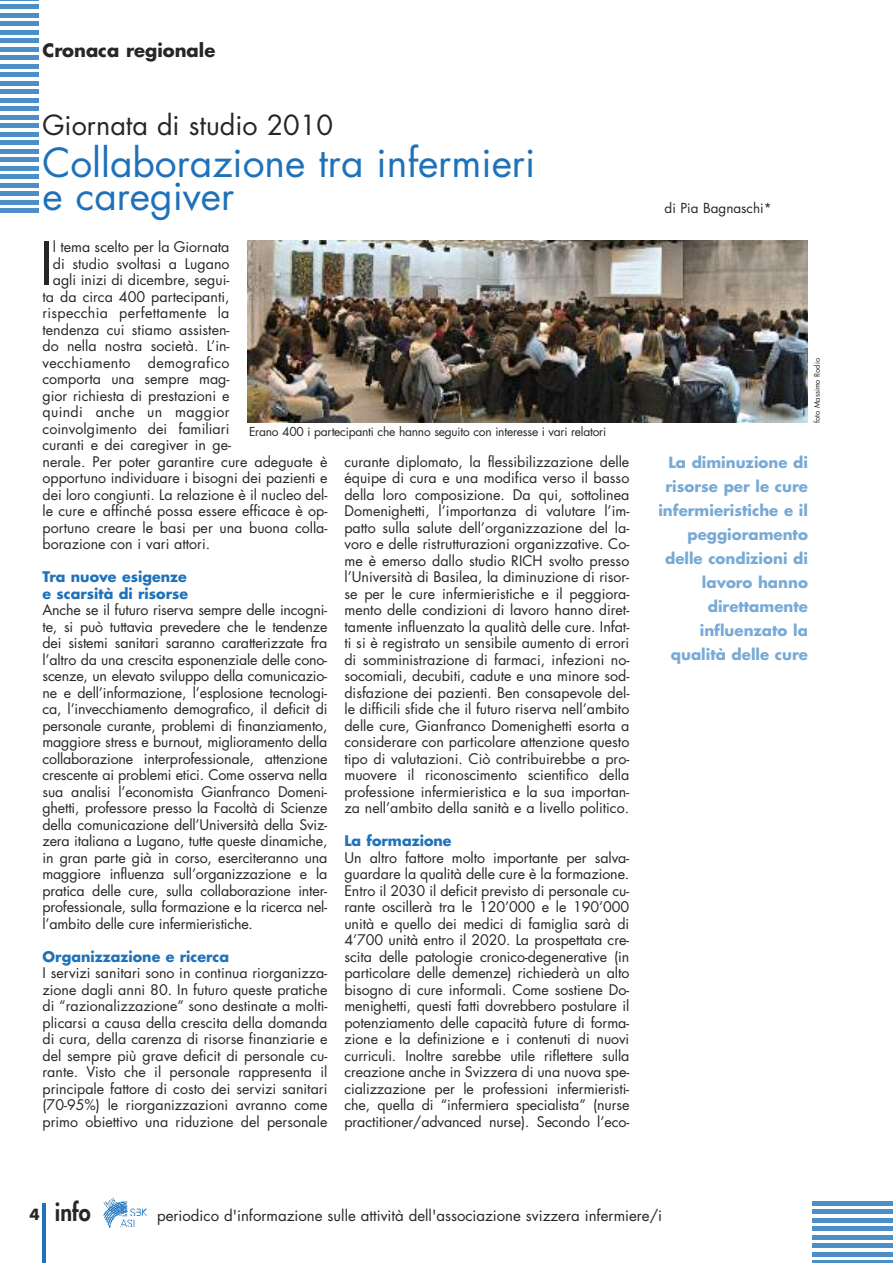
<style>
.page{position:relative;width:893px;height:1263px;background:#fff}
.page>*{position:absolute;margin:0;border:0;box-sizing:border-box;transform-origin:0 0}
.t1{font:58.05px "Futura";color:#272627}
.t2{font:39px/33px "Futura";color:#1f71b9}
.t3{font:27px "Futura";color:#272627}
.t4{font:800 24px "Futura";color:#272627;scale:.91 1}
.t5{font:700 18px "Futura";color:#272627}
.t6{font:700 15px/24px "Futura";color:#79aad5;text-align:right}
.t7{font:15px "Futura";color:#272627}
.t8{font:14.25px/16.5px "Futura";color:#272627;text-align:justify}
.t9{font:700 14.25px/16.5px "Futura";color:#1f71b9}
.t10{font:14.25px "Futura";letter-spacing:.025em;color:#272627}
.t11{font:14.25px "Futura";letter-spacing:.02em;color:#272627}
.t12{font:13.5px "Futura";color:#272627}
.t13{font:12px "Futura";letter-spacing:-.02em;color:#272627}
.t14{font:7.5px "Futura";color:#272627}
.s1{font-weight:700;font-size:15px}
</style>
<div class="page">
<hr style="left:812px;top:1261px;width:81px;height:2px;background:#4c8ec7">
<hr style="left:812px;top:1252px;width:81px;height:4px;background:#4c8ec7">
<hr style="left:812px;top:1244px;width:81px;height:4px;background:#4c8ec7">
<hr style="left:812px;top:1235px;width:81px;height:4px;background:#4c8ec7">
<hr style="left:812px;top:1227px;width:81px;height:4px;background:#4c8ec7">
<hr style="left:812px;top:1218px;width:81px;height:4px;background:#4c8ec7">
<hr style="left:812px;top:1210px;width:81px;height:4px;background:#4c8ec7">
<hr style="left:812px;top:1201px;width:81px;height:4px;background:#4c8ec7">
<img style="left:104px;top:1201px;width:43px;height:27px">
<img style="left:103px;top:1197px;width:24px;height:20px">
<hr style="left:43px;top:1203px;width:3px;height:60px;background:#1f71b9">
<hr style="left:0;top:209px;width:38px;height:4px;background:#4c8ec7">
<hr style="left:0;top:200px;width:38px;height:4px;background:#4c8ec7">
<hr style="left:0;top:192px;width:38px;height:4px;background:#4c8ec7">
<hr style="left:0;top:183px;width:38px;height:4px;background:#4c8ec7">
<hr style="left:0;top:175px;width:38px;height:4px;background:#4c8ec7">
<hr style="left:0;top:166px;width:38px;height:4px;background:#4c8ec7">
<hr style="left:0;top:158px;width:38px;height:4px;background:#4c8ec7">
<hr style="left:0;top:149px;width:38px;height:4px;background:#4c8ec7">
<hr style="left:0;top:141px;width:38px;height:4px;background:#4c8ec7">
<hr style="left:0;top:132px;width:38px;height:4px;background:#4c8ec7">
<hr style="left:0;top:124px;width:38px;height:4px;background:#4c8ec7">
<hr style="left:0;top:115px;width:38px;height:4px;background:#4c8ec7">
<hr style="left:0;top:107px;width:38px;height:4px;background:#4c8ec7">
<hr style="left:0;top:98px;width:38px;height:4px;background:#4c8ec7">
<hr style="left:0;top:90px;width:38px;height:4px;background:#4c8ec7">
<hr style="left:0;top:81px;width:38px;height:4px;background:#4c8ec7">
<hr style="left:0;top:73px;width:38px;height:4px;background:#4c8ec7">
<hr style="left:0;top:64px;width:38px;height:4px;background:#4c8ec7">
<hr style="left:0;top:56px;width:38px;height:4px;background:#4c8ec7">
<hr style="left:0;top:47px;width:38px;height:4px;background:#4c8ec7">
<hr style="left:0;top:39px;width:38px;height:4px;background:#4c8ec7">
<hr style="left:0;top:30px;width:38px;height:4px;background:#4c8ec7">
<div style="left:0;top:21px;width:38px;height:5px;background:#4c8ec7"></div>
<hr style="left:0;top:13px;width:38px;height:4px;background:#4c8ec7">
<div style="left:0;top:4px;width:38px;height:5px;background:#4c8ec7"></div>
<hr style="left:0;top:0;width:38px;height:1px;background:#4c8ec7">
<img style="left:248px;top:240px;width:560px;height:183px">
<p class="t5" style="left:43px;top:42px;width:174px">Cronaca regionale</p>
<h3 class="t3" style="left:43px;top:113px;width:292px">Giornata di studio 2010</h3>
<h2 class="t2" style="left:43px;top:150px;width:494px">Collaborazione tra infermieri e caregiver</h2>
<h1 class="t1" style="left:39px;top:237px;width:15px">I</h1>
<p class="t8" style="left:53px;top:240px;width:178px">l tema scelto per la Giornata</p>
<p class="t8" style="left:53px;top:256px;width:178px">di studio svoltasi a Lugano</p>
<p class="t8" style="left:53px;top:273px;width:178px">agli inizi di dicembre, segui-</p>
<p class="t8" style="left:43px;top:289px;width:189px">ta da circa 400 partecipanti,</p>
<p class="t11" style="left:43px;top:306px;width:189px">rispecchia perfettamente la</p>
<p class="t8" style="left:43px;top:322px;width:189px">tendenza cui stiamo assisten-</p>
<p class="t8" style="left:43px;top:339px;width:189px">do nella nostra società. L’in-</p>
<p class="t10" style="left:43px;top:356px;width:189px">vecchiamento demografico</p>
<p class="t8" style="left:43px;top:372px;width:189px">comporta una sempre mag-</p>
<p class="t8" style="left:43px;top:388px;width:188px">gior richiesta di prestazioni e</p>
<p class="t10" style="left:43px;top:405px;width:188px">quindi anche un maggior</p>
<p class="t8" style="left:43px;top:421px;width:189px">coinvolgimento dei familiari</p>
<p class="t8" style="left:43px;top:438px;width:190px">curanti e dei caregiver in ge-</p>
<p class="t8" style="left:43px;top:454px;width:286px">nerale. Per poter garantire cure adeguate è</p>
<p class="t8" style="left:43px;top:471px;width:286px">opportuno individuare i bisogni dei pazienti e</p>
<p class="t8" style="left:43px;top:487px;width:286px">dei loro congiunti. La relazione è il nucleo del-</p>
<p class="t8" style="left:43px;top:504px;width:286px">le cure e affinché possa essere efficace è op-</p>
<p class="t8" style="left:43px;top:520px;width:286px">portuno creare le basi per una buona colla-</p>
<p class="t8" style="left:43px;top:537px;width:169px">borazione con i vari attori.</p>
<p class="t9" style="left:43px;top:570px;width:147px">Tra nuove esigenze e scarsità di risorse</p>
<p class="t8" style="left:43px;top:603px;width:286px">Anche se il futuro riserva sempre delle incogni&shy;te, si può tuttavia prevedere che le tendenze dei sistemi sanitari saranno caratterizzate fra l’altro da una crescita esponenziale delle cono&shy;scenze, un elevato sviluppo della comunicazio&shy;ne e dell’informazione, l’esplosione tecnologi&shy;ca, l’invecchiamento demografico, il deficit di personale curante, problemi di finanziamento, maggiore stress e burnout, miglioramento della collaborazione interprofessionale, attenzione crescente ai problemi etici. Come osserva nella sua analisi l’economista Gianfranco Domeni&shy;ghetti, professore presso la Facoltà di Scienze della comunicazione dell’Università della Sviz&shy;zera italiana a Lugano, tutte queste dinamiche, in gran parte già in corso, eserciteranno una maggiore influenza sull’organizzazione e la pratica delle cure, sulla collaborazione inter&shy;professionale, sulla formazione e la ricerca nel&shy;l’ambito delle cure infermieristiche.</p>
<p class="t9" style="left:43px;top:949px;width:188px">Organizzazione e ricerca</p>
<p class="t8" style="left:43px;top:966px;width:286px">I servizi sanitari sono in continua riorganizza&shy;zione dagli anni 80. In futuro queste pratiche di “razionalizzazione” sono destinate a molti&shy;plicarsi a causa della crescita della domanda di cura, della carenza di risorse finanziarie e del sempre più grave deficit di personale cu&shy;rante. Visto che il personale rappresenta il principale fattore di costo dei servizi sanitari (70-95%) le riorganizzazioni avranno come primo obiettivo una riduzione del personale</p>
<p class="t13" style="left:249px;top:426px;width:359px">Erano 400 i partecipanti che hanno seguito con interesse i vari relatori</p>
<p class="t8" style="left:344px;top:454px;width:286px">curante diplomato, la flessibilizzazione delle équipe di cura e una modifica verso il basso della loro composizione. Da qui, sottolinea Domenighetti, l’importanza di valutare l’im&shy;patto sulla salute dell’organizzazione del la&shy;voro e delle ristrutturazioni organizzative. Co&shy;me è emerso dallo studio RICH svolto presso l’Università di Basilea, la diminuzione di risor&shy;se per le cure infermieristiche e il peggiora&shy;mento delle condizioni di lavoro hanno diret&shy;tamente influenzato la qualità delle cure. Infat&shy;ti si è registrato un sensibile aumento di errori di somministrazione di farmaci, infezioni no&shy;socomiali, decubiti, cadute e una minore sod&shy;disfazione dei pazienti. Ben consapevole del&shy;le difficili sfide che il futuro riserva nell’ambito delle cure, Gianfranco Domenighetti esorta a considerare con particolare attenzione questo tipo di valutazioni. Ciò contribuirebbe a pro&shy;muovere il riconoscimento scientifico della professione infermieristica e la sua importan&shy;za nell’ambito della sanità e a livello politico.</p>
<p class="t9" style="left:344px;top:834px;width:109px">La formazione</p>
<p class="t8" style="left:344px;top:850px;width:286px">Un altro fattore molto importante per salva&shy;guardare la qualità delle cure è la formazione.<br>Entro il 2030 il deficit previsto di personale cu&shy;rante oscillerà tra le 120’000 e le 190’000 unità e quello dei medici di famiglia sarà di 4’700 unità entro il 2020. La prospettata cre&shy;scita delle patologie cronico-degenerative (in particolare delle demenze) richiederà un alto bisogno di cure informali. Come sostiene Do&shy;menighetti, questi fatti dovrebbero postulare il potenziamento delle capacità future di forma&shy;zione e la definizione e i contenuti di nuovi curriculi. Inoltre sarebbe utile riflettere sulla creazione anche in Svizzera di una nuova spe&shy;cializzazione per le professioni infermieristi&shy;che, quella di “infermiera specialista” (nurse practitioner/advanced nurse). Secondo l’eco-</p>
<p class="t12" style="left:665px;top:202px;width:109px">di Pia Bagnaschi*</p>
<p class="t14" style="left:814px;top:423px;width:67px;rotate:-90deg">foto Massimo Rodio</p>
<p class="t6" style="left:658px;top:451px;width:151px">La diminuzione di risorse per le cure infermieristiche e il peggioramento delle condizioni di lavoro hanno direttamente influenzato la qualità delle cure</p>
<h3 class="t4" style="left:30px;top:1200px;width:69px"><span class="s1">4</span> info</h3>
<p class="t7" style="left:157px;top:1208px;width:506px">periodico d'informazione sulle attività dell'associazione svizzera infermiere/i</p>
</div>
